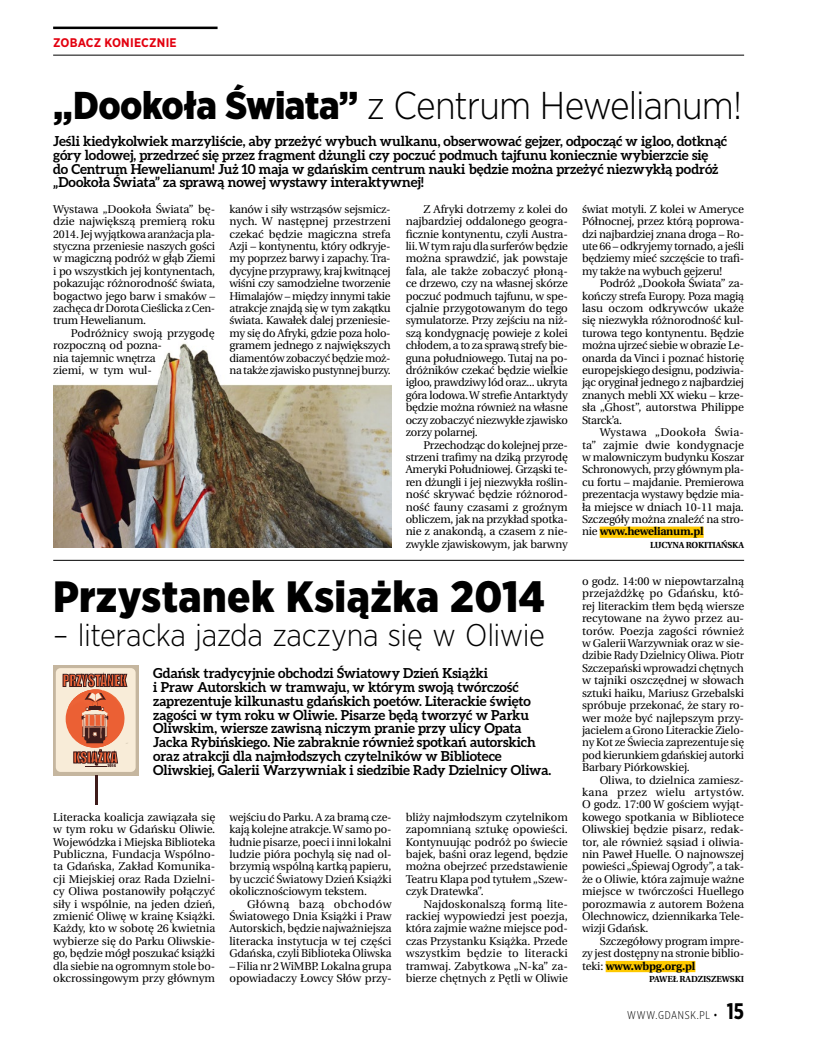
<style>
.page{position:relative;width:815px;height:1053px;background:#fff}
.page>*{position:absolute;margin:0;border:0;box-sizing:border-box;transform-origin:0 0}
.t1{font:900 43.75px "Gotham Narrow";letter-spacing:.01em;color:#000}
.t2{font:300 38.75px "Gotham Narrow";letter-spacing:-.025em;color:#000}
.t3{font:300 31.25px "Gotham Narrow";letter-spacing:-.015em;color:#000}
.t4{font:15.5px "Impact";color:#eb6034;scale:.86 1}
.t5{font:14px "Impact";color:#eb6034;scale:.96 1}
.t6{font:700 13.75px/13.8px "Aleo";letter-spacing:-.005em;color:#000}
.t7{font:700 12.5px "Gotham Narrow";letter-spacing:.02em;color:#e3000f}
.t8{font:11.25px/12.4px "Heuristica";letter-spacing:-.015em;color:#000;text-align:justify}
.t9{font:300 11.25px "Gotham X Narrow";letter-spacing:.06em;color:#000}
.t10{font:700 8.75px "Heuristica";letter-spacing:-.02em;color:#000}
.t11{font:3.5px "Impact";color:#3e1c1b;scale:1.24 1}
.s1{font-weight:900}
.s2{font-weight:700}
.s3{font-weight:700;font-size:22.5px}
</style>
<div class="page">
<img style="left:53px;top:343px;width:339px;height:204px">
<hr style="left:53px;top:560px;width:691px;height:1px;background:#000">
<div style="left:606px;top:960px;width:89px;height:12px;background:#fec900"></div>
<div style="left:53px;top:664px;width:85px;height:111px;background:#c5b69f"></div>
<div style="left:56px;top:668px;width:80px;height:103px;background:#f8ecd8;border-radius:5px"></div>
<hr style="left:95px;top:775px;width:3px;height:30px;background:#3e1c1b">
<svg style="left:63px;top:673px;width:65px;height:94px"></svg>
<div style="left:600px;top:526px;width:104px;height:12px;background:#fec900"></div>
<hr style="left:53px;top:27px;width:165px;height:2px;background:#000">
<hr style="left:53px;top:55px;width:691px;height:1px;background:#000">
<p class="t7" style="left:53px;top:34px;width:125px">ZOBACZ KONIECZNIE</p>
<h2 class="t2" style="left:53px;top:82px;width:691px"><span class="s1">„Dookoła Świata”</span> z Centrum Hewelianum!</h2>
<p class="t6" style="left:53px;top:134px;width:676px">Jeśli kiedykolwiek marzyliście, aby przeżyć wybuch wulkanu, obserwować gejzer, odpocząć w igloo, dotknąć góry lodowej, przedrzeć się przez fragment dżungli czy poczuć podmuch tajfunu koniecznie wybierzcie się<br>do Centrum Hewelianum! Już 10 maja w gdańskim centrum nauki będzie można przeżyć niezwykłą podróż „Dookoła Świata” za sprawą nowej wystawy interaktywnej!</p>
<p class="t8" style="left:229px;top:203px;width:163px">kanów i siły wstrząsów sejsmicz&shy;nych. W następnej przestrzeni czekać będzie magiczna strefa Azji – kontynentu, który odkryje&shy;my poprzez barwy i zapachy. Tra&shy;dycyjne przyprawy, kraj kwitnącej wiśni czy samodzielne tworzenie Himalajów – między innymi takie atrakcje znajdą się w tym zakątku świata. Kawałek dalej przeniesie&shy;my się do Afryki, gdzie poza holo&shy;gramem jednego z największych diamentów zobaczyć będzie moż&shy;na także zjawisko pustynnej burzy.</p>
<p class="t8" style="left:406px;top:203px;width:164px;text-indent:18px">Z Afryki dotrzemy z kolei do najbardziej oddalonego geogra&shy;ficznie kontynentu, czyli Austra&shy;lii. W tym raju dla surferów będzie można sprawdzić, jak powstaje fala, ale także zobaczyć płoną&shy;ce drzewo, czy na własnej skórze poczuć podmuch tajfunu, w spe&shy;cjalnie przygotowanym do tego symulatorze. Przy zejściu na niż&shy;szą kondygnację powieje z kolei chłodem, a to za sprawą strefy bie&shy;guna południowego. Tutaj na po&shy;dróżników czekać będzie wielkie igloo, prawdziwy lód oraz... ukryta góra lodowa. W strefie Antarktydy będzie można również na własne oczy zobaczyć niezwykłe zjawisko zorzy polarnej.</p>
<p class="t8" style="left:406px;top:438px;width:164px;text-indent:18px">Przechodząc do kolejnej prze&shy;strzeni trafimy na dziką przyrodę Ameryki Południowej. Grząski te&shy;ren dżungli i jej niezwykła roślin&shy;ność skrywać będzie różnorod&shy;ność fauny czasami z groźnym obliczem, jak na przykład spotka&shy;nie z anakondą, a czasem z nie&shy;zwykle zjawiskowym, jak barwny</p>
<p class="t8" style="left:53px;top:203px;width:164px">Wystawa „Dookoła Świata” bę&shy;dzie największą premierą roku 2014. Jej wyjątkowa aranżacja pla&shy;styczna przeniesie naszych gości w magiczną podróż w głąb Ziemi i po wszystkich jej kontynentach, pokazując różnorodność świata, bogactwo jego barw i smaków – zachęca dr Dorota Cieślicka z Cen&shy;trum Hewelianum.</p>
<p class="t8" style="left:53px;top:327px;width:163px;text-align:left;text-indent:18px">Podróżnicy swoją przygodę rozpoczną od pozna-<br>nia tajemnic wnętrza<br>ziemi, w tym wul-</p>
<p class="t8" style="left:582px;top:203px;width:164px">świat motyli. Z kolei w Ameryce Północnej, przez którą poprowa&shy;dzi najbardziej znana droga – Ro&shy;ute 66 – odkryjemy tornado, a jeśli będziemy mieć szczęście to trafi&shy;my także na wybuch gejzeru!</p>
<p class="t8" style="left:582px;top:277px;width:164px;text-indent:18px">Podróż „Dookoła Świata” za&shy;kończy strefa Europy. Poza magią lasu oczom odkrywców ukaże się niezwykła różnorodność kul&shy;turowa tego kontynentu. Będzie można ujrzeć siebie w obrazie Le&shy;onarda da Vinci i poznać historię europejskiego designu, podziwia&shy;jąc oryginał jednego z najbardziej znanych mebli XX wieku – krze&shy;sła „Ghost”, autorstwa Philippe Starck’a.</p>
<p class="t8" style="left:582px;top:426px;width:164px;text-indent:18px">Wystawa „Dookoła Świa&shy;ta” zajmie dwie kondygnacje w malowniczym budynku Koszar Schronowych, przy głównym pla&shy;cu fortu – majdanie. Premierowa prezentacja wystawy będzie mia&shy;ła miejsce w dniach 10-11 maja.<br>Szczegóły można znaleźć na stro&shy;nie <span class="s2">www.hewelianum.pl</span></p>
<p class="t10" style="left:650px;top:537px;width:96px">LUCYNA ROKITIAŃSKA</p>
<h1 class="t1" style="left:53px;top:567px;width:493px">Przystanek Książka 2014</h1>
<h3 class="t3" style="left:53px;top:615px;width:493px">– literacka jazda zaczyna się w Oliwie</h3>
<p class="t6" style="left:153px;top:666px;width:400px">Gdańsk tradycyjnie obchodzi Światowy Dzień Książki<br>i Praw Autorskich w tramwaju, w którym swoją twórczość zaprezentuje kilkunastu gdańskich poetów. Literackie święto zagości w tym roku w Oliwie. Pisarze będą tworzyć w Parku Oliwskim, wiersze zawisną niczym pranie przy ulicy Opata Jacka Rybińskiego. Nie zabraknie również spotkań autorskich oraz atrakcji dla najmłodszych czytelników w Bibliotece Oliwskiej, Galerii Warzywniak i siedzibie Rady Dzielnicy Oliwa.</p>
<p class="t8" style="left:229px;top:810px;width:164px">wejściu do Parku. A za bramą cze&shy;kają kolejne atrakcje. W samo po&shy;łudnie pisarze, poeci i inni lokalni ludzie pióra pochylą się nad ol&shy;brzymią wspólną kartką papieru, by uczcić Światowy Dzień Książki okolicznościowym tekstem.</p>
<p class="t8" style="left:229px;top:897px;width:164px;text-indent:18px">Główną bazą obchodów Światowego Dnia Książki i Praw Autorskich, będzie najważniejsza literacka instytucja w tej części Gdańska, czyli Biblioteka Oliwska</p>
<p class="t8" style="left:229px;top:959px;width:164px">– Filia nr 2 WiMBP. Lokalna grupa opowiadaczy Łowcy Słów przy-</p>
<h3 class="t4" style="left:63px;top:668px;width:76px">PRZYSTANEK</h3>
<p class="t5" style="left:73px;top:746px;width:48px">KSIĄŻKA</p>
<p class="t11" style="left:107px;top:762px;width:8px">2014</p>
<p class="t8" style="left:53px;top:810px;width:164px">Literacka koalicja zawiązała się w tym roku w Gdańsku Oliwie.<br>Wojewódzka i Miejska Biblioteka Publiczna, Fundacja Wspólno&shy;ta Gdańska, Zakład Komunika&shy;cji Miejskiej oraz Rada Dzielni&shy;cy Oliwa postanowiły połączyć siły i wspólnie, na jeden dzień, zmienić Oliwę w krainę Książki.<br>Każdy, kto w sobotę 26 kwietnia wybierze się do Parku Oliwskie&shy;go, będzie mógł poszukać książki dla siebie na ogromnym stole bo&shy;okcrossingowym przy głównym</p>
<p class="t8" style="left:406px;top:810px;width:164px">bliży najmłodszym czytelnikom zapomnianą sztukę opowieści.<br>Kontynuując podróż po świecie bajek, baśni oraz legend, będzie można obejrzeć przedstawienie Teatru Klapa pod tytułem „Szew&shy;czyk Dratewka”.</p>
<p class="t8" style="left:406px;top:897px;width:164px;text-indent:18px">Najdoskonalszą formą lite&shy;rackiej wypowiedzi jest poezja, która zajmie ważne miejsce pod&shy;czas Przystanku Książka. Przede wszystkim będzie to literacki tramwaj. Zabytkowa „N-ka” za&shy;bierze chętnych z Pętli w Oliwie</p>
<p class="t8" style="left:582px;top:575px;width:164px">o godz. 14:00 w niepowtarzalną przejażdżkę po Gdańsku, któ&shy;rej literackim tłem będą wiersze recytowane na żywo przez au&shy;torów. Poezja zagości również w Galerii Warzywniak oraz w sie&shy;dzibie Rady Dzielnicy Oliwa. Piotr Szczepański wprowadzi chętnych w tajniki oszczędnej w słowach sztuki haiku, Mariusz Grzebalski spróbuje przekonać, że stary ro&shy;wer może być najlepszym przy&shy;jacielem a Grono Literackie Zielo&shy;ny Kot ze Świecia zaprezentuje się pod kierunkiem gdańskiej autorki Barbary Piórkowskiej.</p>
<p class="t8" style="left:582px;top:773px;width:164px;text-indent:18px">Oliwa, to dzielnica zamiesz&shy;kana przez wielu artystów.<br>O godz. 17:00 W gościem wyjąt&shy;kowego spotkania w Bibliotece Oliwskiej będzie pisarz, redak&shy;tor, ale również sąsiad i oliwia&shy;nin Paweł Huelle. O najnowszej powieści „Śpiewaj Ogrody”, a tak&shy;że o Oliwie, która zajmuje ważne miejsce w twórczości Huellego porozmawia z autorem Bożena Olechnowicz, dziennikarka Tele&shy;wizji Gdańsk.</p>
<p class="t8" style="left:582px;top:934px;width:164px;text-indent:18px">Szczegółowy program impre&shy;zy jest dostępny na stronie biblio&shy;teki: <span class="s2">www.wbpg.org.pl</span></p>
<p class="t10" style="left:649px;top:971px;width:96px">PAWEŁ RADZISZEWSKI</p>
<p class="t9" style="left:627px;top:1008px;width:118px">WWW.GDANSK.PL • <span class="s3">15</span></p>
</div>
